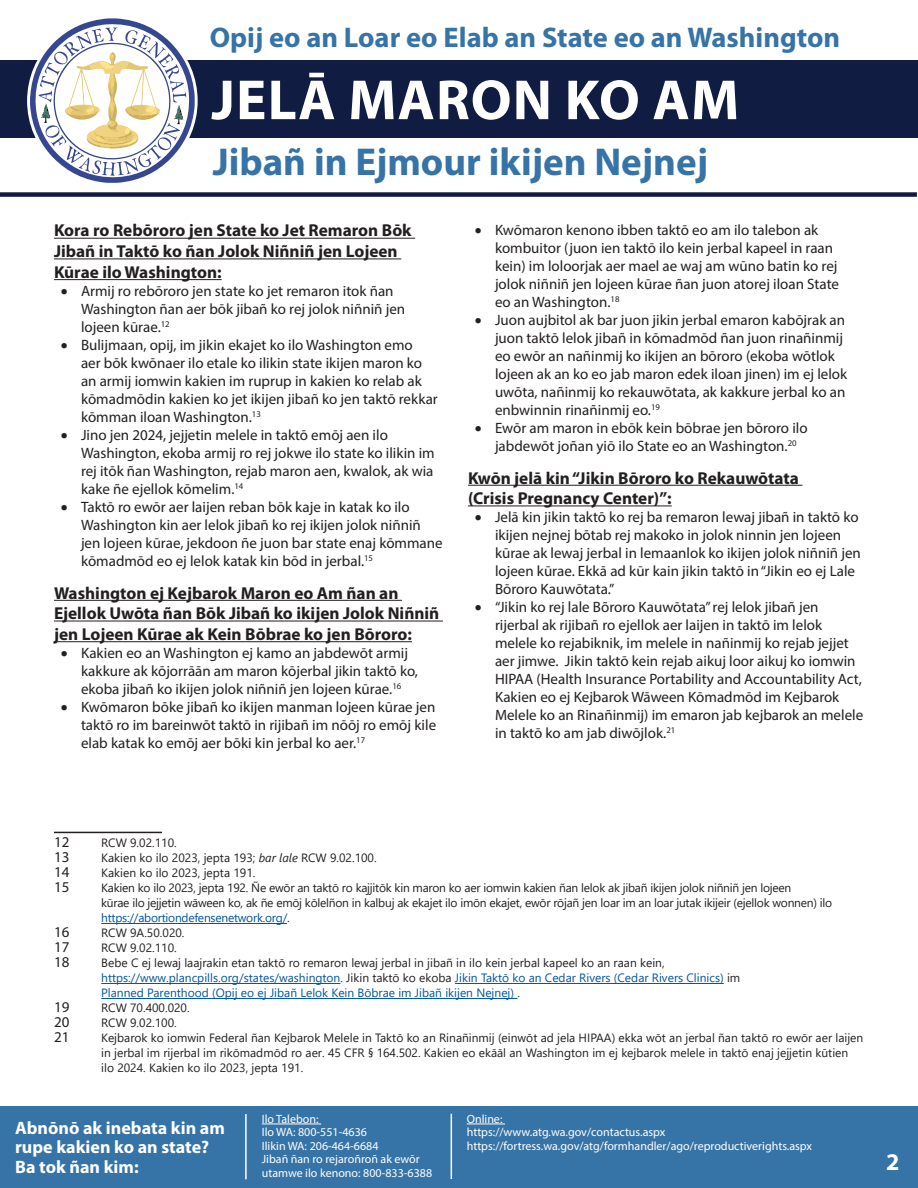
<style>
.page{position:relative;width:918px;height:1188px;background:#fff}
.page>*{position:absolute;margin:0;border:0;box-sizing:border-box;transform-origin:0 0}
.t1{font:700 57px "Myriad Pro";letter-spacing:.02em;color:#fff}
.t2{font:700 39px "Myriad Pro";color:#3673a6}
.t3{font:700 28.5px "Myriad Pro";color:#3673a6}
.t4{font:700 24px "Myriad Pro";color:#fff}
.t5{font:700 18px/19.5px "Myriad Pro";color:#fff}
.t6{font:700 17.25px/20.7px "Myriad Pro";color:#231f20}
.Footnote_text{font:15px/18px "Myriad Pro";color:#231f20}
.Footnote_text-2{font:12px/15px "Segoe UI";color:#231f20}
.Footnote_text-3{font:12px/15px "Segoe UI";letter-spacing:-.02em;color:#231f20}
.Footnote_text-4{font:12px/15px "Segoe UI";color:#0155a5}
.t7{font:12px/13.5px "Myriad Pro";color:#fff}
.s1{font-style:italic}
.s2{color:#0155a5}
.s3{color:#231f20}
</style>
<div class="page">
<div style="left:0;top:61px;width:918px;height:77px;background:#111c42"></div>
<svg style="left:30px;top:18px;width:165px;height:165px"></svg>
<div style="left:0;top:192px;width:917px;height:5px;background:#101a42"></div>
<hr style="left:54px;top:238px;width:361px;height:1px;background:#231f20">
<hr style="left:54px;top:258px;width:347px;height:1px;background:#231f20">
<hr style="left:54px;top:279px;width:168px;height:1px;background:#231f20">
<hr style="left:54px;top:600px;width:348px;height:1px;background:#231f20">
<hr style="left:54px;top:621px;width:389px;height:1px;background:#231f20">
<hr style="left:54px;top:641px;width:358px;height:1px;background:#231f20">
<hr style="left:54px;top:832px;width:108px;height:1px;background:#231f20">
<hr style="left:101px;top:923px;width:186px;height:1px;background:#0155a5">
<hr style="left:101px;top:983px;width:239px;height:1px;background:#0155a5">
<hr style="left:455px;top:983px;width:269px;height:1px;background:#0155a5">
<hr style="left:101px;top:998px;width:416px;height:1px;background:#0155a5">
<hr style="left:468px;top:485px;width:334px;height:1px;background:#231f20">
<hr style="left:468px;top:506px;width:204px;height:1px;background:#231f20">
<div style="left:0;top:1106px;width:918px;height:82px;background:#3673a6"></div>
<hr style="left:245px;top:1114px;width:2px;height:65px;background:#fff">
<hr style="left:262px;top:1124px;width:59px;height:1px;background:#fff">
<hr style="left:451px;top:1114px;width:1px;height:65px;background:#fff">
<hr style="left:467px;top:1124px;width:38px;height:1px;background:#fff">
<h3 class="t3" style="left:210px;top:18px;width:632px">Opij eo an Loar eo Elab an State eo an Washington</h3>
<h1 class="t1" style="left:211px;top:63px;width:529px">JELĀ MARON KO AM</h1>
<h2 class="t2" style="left:213px;top:137px;width:497px">Jibañ in Ejmour ikijen Nejnej</h2>
<h3 class="t6" style="left:54px;top:220px;width:359px">Kora ro Rebōroro jen State ko Jet Remaron Bōk<br>Jibañ in Taktō ko ñan Jolok Niñniñ jen Lojeen<br>Kūrae ilo Washington:</h3>
<p class="Footnote_text" style="left:81px;top:282px;width:326px;text-indent:-20px">• Armij ro rebōroro jen state ko jet remaron itok ñan<br>Washington ñan aer bōk jibañ ko rej jolok niñniñ jen lojeen kūrae.<sup>12</sup></p>
<p class="Footnote_text" style="left:81px;top:336px;width:358px;text-indent:-20px">• Bulijmaan, opij, im jikin ekajet ko ilo Washington emo<br>aer bōk kwōnaer ilo etale ko ilikin state ikijen maron ko an armij iomwin kakien im ruprup in kakien ko relab ak kōmadmōdin kakien ko jet ikijen jibañ ko jen taktō rekkar kōmman iloan Washington.<sup>13</sup></p>
<p class="Footnote_text" style="left:81px;top:426px;width:355px;text-indent:-20px">• Jino jen 2024, jejjetin melele in taktō emōj aen ilo Washington, ekoba armij ro rej jokwe ilo state ko ilikin im rej itōk ñan Washington, rejab maron aen, kwalok, ak wia kake ñe ejellok kōmelim.<sup>14</sup></p>
<p class="Footnote_text" style="left:81px;top:498px;width:363px;text-indent:-20px">• Taktō ro ewōr aer laijen reban bōk kaje in katak ko ilo Washington kin aer lelok jibañ ko rej ikijen jolok niñniñ jen lojeen kūrae, jekdoon ñe juon bar state enaj kōmmane kōmadmōd eo ej lelok katak kin bōd in jerbal.<sup>15</sup></p>
<h3 class="t6" style="left:54px;top:582px;width:387px">Washington ej Kejbarok Maron eo Am ñan an<br>Ejellok Uwōta ñan Bōk Jibañ ko ikijen Jolok Niñniñ jen Lojeen Kūrae ak Kein Bōbrae ko jen Bōroro:</h3>
<p class="Footnote_text" style="left:81px;top:644px;width:339px;text-indent:-20px">• Kakien eo an Washington ej kamo an jabdewōt armij kakkure ak kōjorrāān am maron kōjerbal jikin taktō ko, ekoba jibañ ko ikijen jolok niñniñ jen lojeen kūrae.<sup>16</sup></p>
<p class="Footnote_text" style="left:81px;top:698px;width:357px;text-align:justify;text-indent:-20px">• Kwōmaron bōke jibañ ko ikijen manman lojeen kūrae jen taktō ro im bareinwōt taktō in rijibañ im nōōj ro emōj kile elab katak ko emōj aer bōki kin jerbal ko aer.<sup>17</sup></p>
<p class="Footnote_text" style="left:495px;top:221px;width:346px;text-indent:-20px">• Kwōmaron kenono ibben taktō eo am ilo talebon ak kombuitor (juon ien taktō ilo kein jerbal kapeel in raan kein) im loloorjak aer mael ae waj am wūno batin ko rej jolok niñniñ jen lojeen kūrae ñan juon atorej iloan State eo an Washington.<sup>18</sup></p>
<p class="Footnote_text" style="left:495px;top:311px;width:354px;text-indent:-20px">• Juon aujbitol ak bar juon jikin jerbal emaron kabōjrak an juon taktō lelok jibañ in kōmadmōd ñan juon rinañinmij eo ewōr an nañinmij ko ikijen an bōroro (ekoba wōtlok lojeen ak an ko eo jab maron edek iloan jinen) im ej lelok uwōta, nañinmij ko rekauwōtata, ak kakkure jerbal ko an enbwinnin rinañinmij eo.<sup>19</sup></p>
<p class="Footnote_text" style="left:495px;top:419px;width:314px;text-indent:-20px">• Ewōr am maron in ebōk kein bōbrae jen bōroro ilo jabdewōt joñan yiō ilo State eo an Washington.<sup>20</sup></p>
<h3 class="t6" style="left:468px;top:467px;width:332px">Kwōn jelā kin “Jikin Bōroro ko Rekauwōtata (Crisis Pregnancy Center)”:</h3>
<p class="Footnote_text" style="left:495px;top:508px;width:367px;text-indent:-20px">• Jelā kin jikin taktō ko rej ba remaron lewaj jibañ in taktō ko ikijen nejnej bōtab rej makoko in jolok ninnin jen lojeen kūrae ak lewaj jerbal in lemaanlok ko ikijen jolok niñniñ jen lojeen kūrae. Ekkā ad kūr kain jikin taktō in “Jikin eo ej Lale Bōroro Kauwōtata.”</p>
<p class="Footnote_text" style="left:495px;top:598px;width:370px;text-indent:-20px">• “Jikin ko rej lale Bõroro Kauwōtata” rej lelok jibañ jen rijerbal ak rijibañ ro ejellok aer laijen in taktō im lelok melele ko rejabiknik, im melele in nañinmij ko rejab jejjet aer jimwe. Jikin taktō kein rejab aikuj loor aikuj ko iomwin HIPAA (Health Insurance Portability and Accountability Act, Kakien eo ej Kejbarok Wāween Kōmadmōd im Kejbarok Melele ko an Rinañinmij) im emaron jab kejbarok an melele in taktō ko am jab diwōjlok.<sup>21</sup></p>
<p class="Footnote_text" style="left:54px;top:833px;width:17px">12</p>
<p class="Footnote_text-2" style="left:101px;top:835px;width:77px">RCW 9.02.110.</p>
<p class="Footnote_text" style="left:54px;top:848px;width:17px">13</p>
<p class="Footnote_text-2" style="left:101px;top:850px;width:277px">Kakien ko ilo 2023, jepta 193; <span class="s1">bar lale</span> RCW 9.02.100.</p>
<p class="Footnote_text" style="left:54px;top:863px;width:17px">14</p>
<p class="Footnote_text-2" style="left:101px;top:865px;width:156px">Kakien ko ilo 2023, jepta 191.</p>
<p class="Footnote_text" style="left:54px;top:878px;width:17px">15</p>
<p class="Footnote_text-3" style="left:101px;top:880px;width:732px">Kakien ko ilo 2023, jepta 192. Ñe ewōr an taktō ro kajjitōk kin maron ko aer iomwin kakien ñan lelok ak jibañ ikijen jolok niñniñ jen lojeen<br>kūrae ilo jejjetin wāween ko, ak ñe emōj kōlelñon in kalbuj ak ekajet ilo imōn ekajet, ewōr rōjañ jen loar im an loar jutak ikijeir (ejellok wonnen) ilo <span class="s2">https://abortiondefensenetwork.org/</span>.</p>
<p class="Footnote_text" style="left:54px;top:923px;width:17px">16</p>
<p class="Footnote_text-2" style="left:101px;top:925px;width:85px">RCW 9A.50.020.</p>
<p class="Footnote_text" style="left:54px;top:938px;width:17px">17</p>
<p class="Footnote_text-2" style="left:101px;top:940px;width:77px">RCW 9.02.110.</p>
<p class="Footnote_text" style="left:54px;top:953px;width:17px">18</p>
<p class="Footnote_text-4" style="left:101px;top:955px;width:641px"><span class="s3">Bebe C ej lewaj laajrakin etan taktō ro remaron lewaj jerbal in jibañ in ilo kein jerbal kapeel ko an raan kein, </span>https://www.plancpills.org/states/washington<span class="s3">. Jikin taktō ko ekoba</span> Jikin Taktō ko an Cedar Rivers (Cedar Rivers Clinics) <span class="s3">im<br></span>Planned Parenthood (Opij eo ej Jibañ Lelok Kein Bōbrae im Jibañ ikijen Nejnej) <span class="s3">.</span></p>
<p class="Footnote_text" style="left:54px;top:998px;width:17px">19</p>
<p class="Footnote_text-2" style="left:101px;top:1000px;width:90px">RCW 70.400.020.</p>
<p class="Footnote_text" style="left:54px;top:1013px;width:17px">20</p>
<p class="Footnote_text-2" style="left:101px;top:1015px;width:77px">RCW 9.02.100.</p>
<p class="Footnote_text" style="left:54px;top:1028px;width:17px">21</p>
<p class="Footnote_text-2" style="left:101px;top:1030px;width:764px">Kejbarok ko iomwin Federal ñan Kejbarok Melele in Taktō ko an Rinañinmij (einwōt ad jela HIPAA) ekka wōt an jerbal ñan taktō ro ewōr aer laijen in jerbal im rijerbal im rikōmadmōd ro aer. 45 CFR § 164.502. Kakien eo ekāāl an Washington im ej kejbarok melele in taktō enaj jejjetin kūtien ilo 2024. Kakien ko ilo 2023, jepta 191.</p>
<p class="t5" style="left:15px;top:1117px;width:211px">Abnōnō ak inebata kin am rupe kakien ko an state?<br>Ba tok ñan kim:</p>
<p class="t7" style="left:262px;top:1112px;width:172px">Ilo Talebon:<br>Ilo WA: 800-551-4636<br>Ilikin WA: 206-464-6684<br>Jibañ ñan ro rejaroñroñ ak ewōr utamwe ilo kenono: 800-833-6388</p>
<p class="t7" style="left:467px;top:1112px;width:347px">Online:<br>https://www.atg.wa.gov/contactus.aspx https://fortress.wa.gov/atg/formhandler/ago/reproductiverights.aspx</p>
<p class="t4" style="left:886px;top:1147px;width:15px">2</p>
</div>
